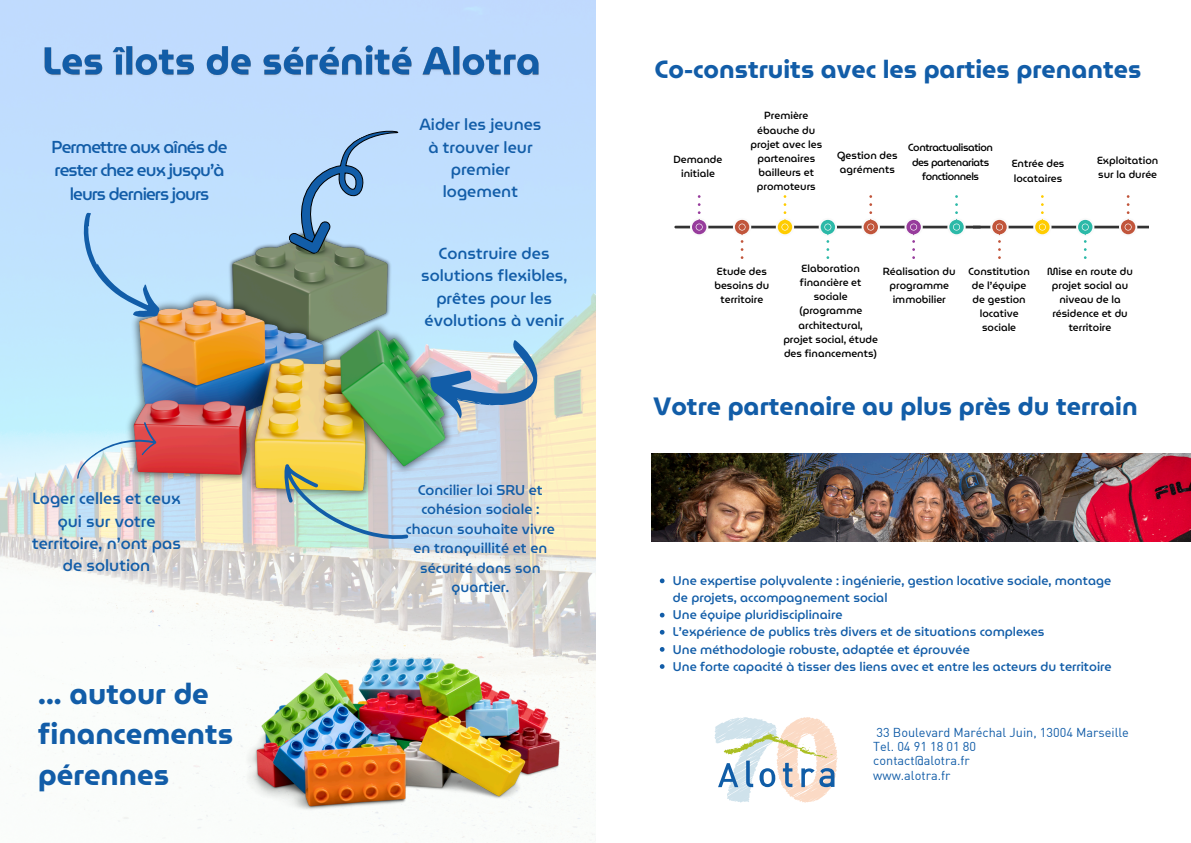
<style>
.page{position:relative;width:1191px;height:843px;background:#fff}
.page>*{position:absolute;margin:0;border:0;box-sizing:border-box;transform-origin:0 0}
.t1{font:700 29.2px/40.5px "Museo Moderno";color:#125da8}
.t2{font:700 25px "Museo Moderno";color:#125da8}
.t3{font:500 17.3px/23.7px "Museo Moderno";letter-spacing:-.055em;color:#125da8;text-align:center}
.t4{font:500 16.2px/22.3px "Museo Moderno";color:#125da8;text-align:center}
.t5{font:500 14.2px/19.4px "Museo Moderno";color:#125da8;text-align:center}
.t6{font:12.7px/14.3px "DIN";color:#125da8}
.t7{font:500 12.6px/17.1px "Museo Moderno";color:#125da8}
.t8{font:500 10.4px/14.2px "Museo Moderno";color:#000;text-align:center}
.t9{font:500 10.4px/14.4px "Museo Moderno";letter-spacing:-.04em;color:#000;text-align:center}
</style>
<div class="page">
<hr style="left:674px;top:226px;width:307px;height:2px;background:#333">
<svg style="left:690px;top:218px;width:18px;height:18px"></svg>
<svg style="left:692px;top:195px;width:14px;height:39px"></svg>
<svg style="left:732px;top:218px;width:19px;height:18px"></svg>
<svg style="left:734px;top:220px;width:15px;height:39px"></svg>
<svg style="left:775px;top:218px;width:19px;height:18px"></svg>
<svg style="left:777px;top:195px;width:15px;height:39px"></svg>
<svg style="left:861px;top:218px;width:18px;height:18px"></svg>
<svg style="left:863px;top:195px;width:14px;height:39px"></svg>
<svg style="left:947px;top:218px;width:18px;height:18px"></svg>
<svg style="left:949px;top:195px;width:14px;height:39px"></svg>
<div style="left:818px;top:218px;width:19px;height:18px;background:#fafafa;border-radius:50%"></div>
<svg style="left:904px;top:218px;width:18px;height:18px"></svg>
<svg style="left:820px;top:220px;width:15px;height:39px"></svg>
<svg style="left:906px;top:220px;width:14px;height:39px"></svg>
<svg style="left:973px;top:195px;width:174px;height:64px"></svg>
<img style="left:651px;top:453px;width:539px;height:88px">
<svg style="left:659px;top:578px;width:5px;height:5px"></svg>
<svg style="left:659px;top:612px;width:5px;height:5px"></svg>
<svg style="left:659px;top:629px;width:5px;height:5px"></svg>
<svg style="left:659px;top:647px;width:5px;height:4px"></svg>
<svg style="left:659px;top:664px;width:5px;height:4px"></svg>
<svg style="left:714px;top:717px;width:123px;height:85px"></svg>
<img style="left:0;top:0;width:595px;height:841px">
<img style="left:224px;top:229px;width:171px;height:59px">
<img style="left:115px;top:288px;width:349px;height:214px">
<svg style="left:284px;top:464px;width:124px;height:75px;background:#bbccb1"></svg>
<svg style="left:62px;top:211px;width:106px;height:119px;background:#b3d6f1"></svg>
<svg style="left:275px;top:122px;width:152px;height:139px;background:#a8c9e6"></svg>
<svg style="left:430px;top:340px;width:108px;height:78px;background:#a2bbcd"></svg>
<img style="left:71px;top:418px;width:89px;height:76px">
<img style="left:245px;top:657px;width:314px;height:154px">
<img style="left:42px;top:30px;width:500px;height:62px">
<h3 class="t3" style="left:52px;top:135px;width:177px">Permettre aux aînés de rester chez eux jusqu’à leurs derniers jours</h3>
<p class="t4" style="left:32px;top:487px;width:150px">Loger celles et ceux qui sur votre territoire, n’ont pas de solution</p>
<p class="t1" style="left:38px;top:673px;width:196px">... autour de financements pérennes</p>
<p class="t4" style="left:419px;top:113px;width:124px">Aider les jeunes à trouver leur premier logement</p>
<p class="t4" style="left:421px;top:242px;width:147px">Construire des solutions flexibles, prêtes pour les évolutions à venir</p>
<p class="t5" style="left:406px;top:480px;width:150px">Concilier loi SRU et cohésion sociale : chacun souhaite vivre en tranquillité et en sécurité dans son quartier.</p>
<p class="t2" style="left:655px;top:49px;width:488px">Co-construits avec les parties prenantes</p>
<p class="t8" style="left:673px;top:152px;width:50px">Demande initiale</p>
<p class="t8" style="left:750px;top:108px;width:73px">Première ébauche du projet avec les partenaires bailleurs et promoteurs</p>
<p class="t8" style="left:837px;top:148px;width:62px;text-align:left">Gestion des agréments</p>
<h4 class="t9" style="left:908px;top:140px;width:86px">Contractualisation des partenariats fonctionnels</h4>
<p class="t8" style="left:1011px;top:157px;width:54px;text-align:left">Entrée des locataires</p>
<p class="t8" style="left:1096px;top:153px;width:63px;text-align:left">Exploitation sur la durée</p>
<h4 class="t8" style="left:714px;top:264px;width:56px">Etude des besoins du territoire</h4>
<h4 class="t8" style="left:783px;top:261px;width:96px">Elaboration financière et sociale (programme architectural, projet social, étude des financements)</h4>
<p class="t8" style="left:882px;top:264px;width:74px">Réalisation du programme immobilier</p>
<p class="t8" style="left:968px;top:264px;width:63px">Constitution de l’équipe de gestion locative sociale</p>
<p class="t8" style="left:1047px;top:264px;width:87px">Mise en route du projet social au niveau de la résidence et du territoire</p>
<p class="t2" style="left:653px;top:386px;width:485px">Votre partenaire au plus près du terrain</p>
<h2 class="t7" style="left:673px;top:572px;width:440px">Une expertise polyvalente : ingénierie, gestion locative sociale, montage de projets, accompagnement social</h2>
<h3 class="t7" style="left:673px;top:606px;width:171px">Une équipe pluridisciplinaire</h3>
<p class="t7" style="left:673px;top:623px;width:373px">L’expérience de publics très divers et de situations complexes</p>
<p class="t7" style="left:673px;top:640px;width:298px">Une méthodologie robuste, adaptée et éprouvée</p>
<p class="t7" style="left:673px;top:657px;width:440px">Une forte capacité à tisser des liens avec et entre les acteurs du territoire</p>
<h5 class="t6" style="left:873px;top:724px;width:257px">33 Boulevard Maréchal Juin, 13004 Marseille<br>Tel. 04 91 18 01 80<br>contact@alotra.fr<br>www.alotra.fr</h5>
</div>
